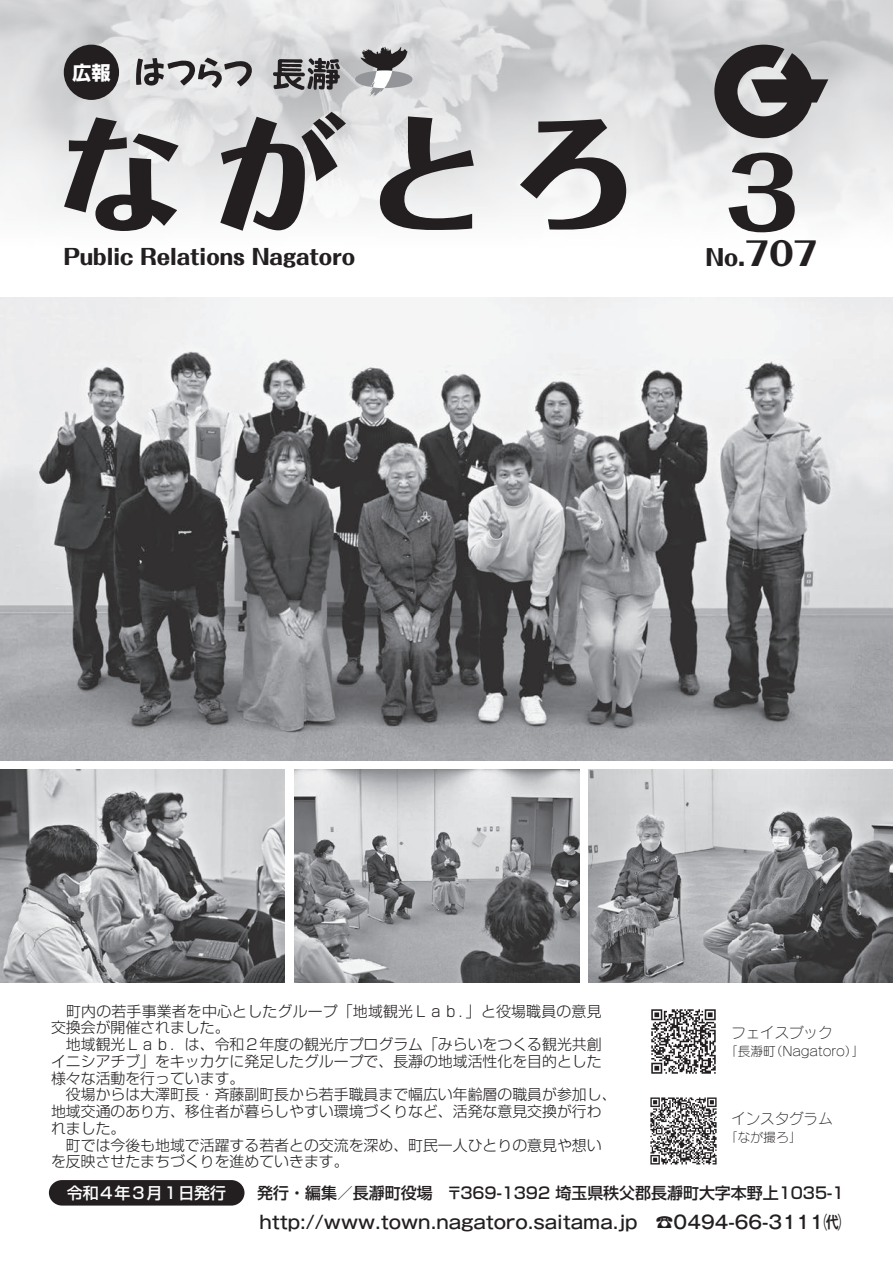
<style>
.page{position:relative;width:893px;height:1263px;background:#fff}
.page>*{position:absolute;margin:0;border:0;box-sizing:border-box;transform-origin:0 0}
.t1{font:800 127.5px "Folk Pro";color:#231f20}
.t2{font:800 95.7px "Folk Pro";color:#231f20}
.t3{font:800 31.95px "Folk Pro";color:#231f20}
.t4{font:800 22.35px "Folk Pro";color:#231f20}
.t5{font:800 21.3px "Folk Pro";color:#231f20}
.t6{font:700 19.2px "Shin Go Pr 6 N";color:#fff}
.t7{font:500 18px "Gothic MB101 Pr 6 N";color:#231f20}
.t8{font:500 15.9px "Shin Go Pr 6 N";color:#231f20}
.t9{font:500 15.9px "Shin Go Pr 6 N";color:#fff}
.t10{font:300 14.85px/16.8px "Shin Go Pr 6 N";color:#231f20}
.t11{font:14.85px "Seurat Pro N L";color:#231f20}
.t12{font:12.75px "Seurat Pro N L";color:#231f20}
</style>
<div class="page">
<img style="left:0;top:0;width:893px;height:217px">
<div style="left:64px;top:45px;width:55px;height:55px;background:#231f20;border-radius:50%"></div>
<svg style="left:714px;top:45px;width:114px;height:93px;background:#706e6f"></svg>
<div style="left:49px;top:1180px;width:195px;height:25px;background:#231f20;border-radius:13px"></div>
<svg style="left:136px;top:58px;width:117px;height:30px;background:#a2a1a2"></svg>
<svg style="left:273px;top:58px;width:67px;height:33px;background:#727072"></svg>
<svg style="left:355px;top:47px;width:58px;height:51px;background:#a3a3a5"></svg>
<img style="left:651px;top:1009px;width:65px;height:65px">
<img style="left:650px;top:1097px;width:67px;height:68px">
<img style="left:0;top:298px;width:893px;height:462px">
<img style="left:0;top:770px;width:285px;height:212px">
<img style="left:294px;top:770px;width:285px;height:212px">
<img style="left:589px;top:770px;width:304px;height:212px">
<p class="t6" style="left:72px;top:57px;width:40px">広報</p>
<h1 class="t1" style="left:57px;top:65px;width:582px">ながとろ</h1>
<h3 class="t5" style="left:64px;top:239px;width:293px">Public Relations Nagatoro</h3>
<h2 class="t2" style="left:714px;top:113px;width:97px">３</h2>
<h3 class="t3" style="left:745px;top:227px;width:74px">707</h3>
<h3 class="t4" style="left:706px;top:239px;width:41px">No.</h3>
<p class="t10" style="left:51px;top:1001px;width:567px">　町内の若手事業者を中心としたグループ「地域観光Ｌａｂ．」と役場職員の意見交換会が開催されました。<br>　地域観光Ｌａｂ．は、令和２年度の観光庁プログラム「みらいをつくる観光共創イニシアチブ」をキッカケに発足したグループで、長瀞の地域活性化を目的とした様々な活動を行っています。<br>　役場からは大澤町長・斉藤副町長から若手職員まで幅広い年齢層の職員が参加し、地域交通のあり方、移住者が暮らしやすい環境づくりなど、活発な意見交換が行われました。<br>　町では今後も地域で活躍する若者との交流を深め、町民一人ひとりの意見や想いを反映させたまちづくりを進めていきます。</p>
<p class="t11" style="left:731px;top:1022px;width:103px">フェイスブック</p>
<p class="t12" style="left:725px;top:1043px;width:141px">「長瀞町（Nagatoro）」</p>
<p class="t11" style="left:731px;top:1109px;width:103px">インスタグラム</p>
<p class="t12" style="left:725px;top:1129px;width:78px">「なが撮ろ」</p>
<p class="t9" style="left:67px;top:1180px;width:161px">令和４年３月１日発行</p>
<p class="t8" style="left:257px;top:1180px;width:588px">発行 ・ 編集／長瀞町役場　〒369-1392 埼玉県秩父郡長瀞町大字本野上1035-1</p>
<p class="t7" style="left:259px;top:1207px;width:584px">http://www.town.nagatoro.saitama.jp　☎0494-66-3111㈹</p>
</div>
